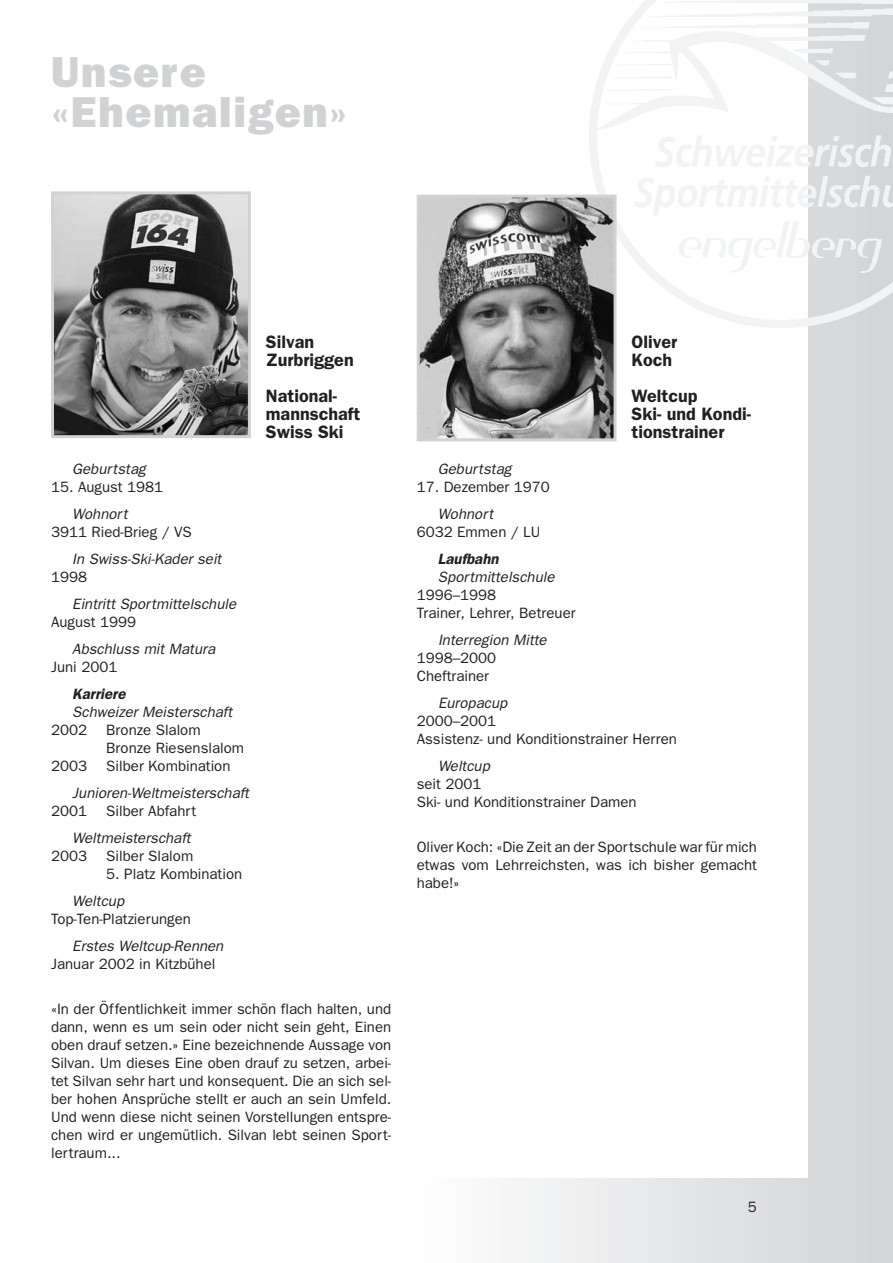
<style>
.page{position:relative;width:893px;height:1263px;background:#fff}
.page>*{position:absolute;margin:0;border:0;box-sizing:border-box;transform-origin:0 0}
.t1{font:800 43.5px/40.5px "Franklin Gothic";letter-spacing:.035em;color:#d1d2d4}
.t2{font:600 18px/18px "Franklin Gothic";color:#231f20}
.t3{font:15px/18px "Franklin Gothic";color:#231f20}
.t4{font:italic 15px "Franklin Gothic";color:#231f20}
.t5{font:italic 600 15px "Franklin Gothic";color:#231f20}
</style>
<div class="page">
<svg style="left:417px;top:123px;width:476px;height:1140px"></svg>
<img style="left:590px;top:0;width:303px;height:327px">
<img style="left:55px;top:195px;width:192px;height:239px">
<div style="left:51px;top:191px;width:200px;height:247px;border:3px solid #d1d2d4"></div>
<img style="left:421px;top:199px;width:192px;height:238px">
<div style="left:417px;top:195px;width:200px;height:246px;border:3px solid #d1d2d4"></div>
<h1 class="t1" style="left:51px;top:51px;width:298px">Unsere «Ehemaligen»</h1>
<p class="t2" style="left:266px;top:333px;width:89px">Silvan<br>Zurbriggen</p>
<p class="t2" style="left:266px;top:387px;width:96px">National - mannschaft<br>Swiss Ski</p>
<p class="t4" style="left:72px;top:460px;width:75px">Geburtstag</p>
<p class="t3" style="left:51px;top:478px;width:114px">15. August 1981</p>
<p class="t4" style="left:72px;top:505px;width:57px">Wohnort</p>
<p class="t3" style="left:51px;top:523px;width:142px">3911 Ried-Brieg / VS</p>
<p class="t4" style="left:72px;top:550px;width:151px">In Swiss-Ski-Kader seit</p>
<p class="t3" style="left:51px;top:568px;width:37px">1998</p>
<p class="t4" style="left:72px;top:595px;width:165px">Eintritt Sportmittelschule</p>
<p class="t3" style="left:51px;top:613px;width:87px">August 1999</p>
<p class="t4" style="left:72px;top:640px;width:144px">Abschluss mit Matura</p>
<p class="t3" style="left:51px;top:658px;width:68px">Juni 2001</p>
<p class="t5" style="left:72px;top:685px;width:55px">Karriere</p>
<p class="t4" style="left:72px;top:703px;width:161px">Schweizer Meisterschaft</p>
<p class="t3" style="left:51px;top:721px;width:37px">2002</p>
<p class="t3" style="left:106px;top:721px;width:139px">Bronze Slalom<br>Bronze Riesenslalom</p>
<p class="t3" style="left:51px;top:757px;width:37px">2003</p>
<p class="t3" style="left:106px;top:757px;width:126px">Silber Kombination</p>
<p class="t4" style="left:72px;top:784px;width:178px">Junioren-Weltmeisterschaft</p>
<p class="t3" style="left:51px;top:802px;width:37px">2001</p>
<p class="t3" style="left:106px;top:802px;width:92px">Silber Abfahrt</p>
<p class="t4" style="left:72px;top:829px;width:120px">Weltmeisterschaft</p>
<p class="t3" style="left:51px;top:847px;width:37px">2003</p>
<p class="t3" style="left:106px;top:847px;width:88px">Silber Slalom</p>
<p class="t3" style="left:106px;top:865px;width:137px">5. Platz Kombination</p>
<p class="t4" style="left:72px;top:892px;width:53px">Weltcup</p>
<p class="t3" style="left:51px;top:910px;width:141px">Top-Ten-Platzierungen</p>
<p class="t4" style="left:72px;top:937px;width:153px">Erstes Weltcup-Rennen</p>
<p class="t3" style="left:51px;top:955px;width:166px">Januar 2002 in Kitzbühel</p>
<p class="t3" style="left:51px;top:1000px;width:342px;text-align:justify">«In der Öffentlichkeit immer schön flach halten, und dann, wenn es um sein oder nicht sein geht, Einen oben drauf setzen.» Eine bezeichnende Aussage von Silvan. Um dieses Eine oben drauf zu setzen, arbei&shy;tet Silvan sehr hart und konsequent. Die an sich sel&shy;ber hohen Ansprüche stellt er auch an sein Umfeld.<br>Und wenn diese nicht seinen Vorstellungen entspre&shy;chen wird er ungemütlich. Silvan lebt seinen Sport&shy;lertraum...</p>
<p class="t2" style="left:632px;top:333px;width:47px">Oliver<br>Koch</p>
<p class="t2" style="left:632px;top:387px;width:121px">Weltcup<br>Ski- und Kondi&shy;tionstrainer</p>
<p class="t4" style="left:438px;top:460px;width:75px">Geburtstag</p>
<p class="t3" style="left:417px;top:478px;width:135px">17. Dezember 1970</p>
<p class="t4" style="left:438px;top:505px;width:57px">Wohnort</p>
<p class="t3" style="left:417px;top:523px;width:125px">6032 Emmen / LU</p>
<p class="t5" style="left:438px;top:550px;width:62px">Laufbahn</p>
<p class="t4" style="left:438px;top:568px;width:118px">Sportmittelschule</p>
<p class="t3" style="left:417px;top:586px;width:160px">1996–1998<br>Trainer, Lehrer, Betreuer</p>
<p class="t4" style="left:438px;top:631px;width:110px">Interregion Mitte</p>
<p class="t3" style="left:417px;top:649px;width:81px">1998–2000<br>Cheftrainer</p>
<p class="t4" style="left:438px;top:694px;width:71px">Europacup</p>
<p class="t3" style="left:417px;top:712px;width:262px">2000–2001<br>Assistenz- und Konditionstrainer Herren</p>
<p class="t4" style="left:438px;top:757px;width:53px">Weltcup</p>
<p class="t3" style="left:417px;top:775px;width:221px">seit 2001<br>Ski- und Konditionstrainer Damen</p>
<p class="t3" style="left:417px;top:838px;width:342px;text-align:justify">Oliver Koch: «Die Zeit an der Sportschule war für mich etwas vom Lehrreichsten, was ich bisher gemacht habe!»</p>
<p class="t3" style="left:748px;top:1198px;width:10px">5</p>
</div>
